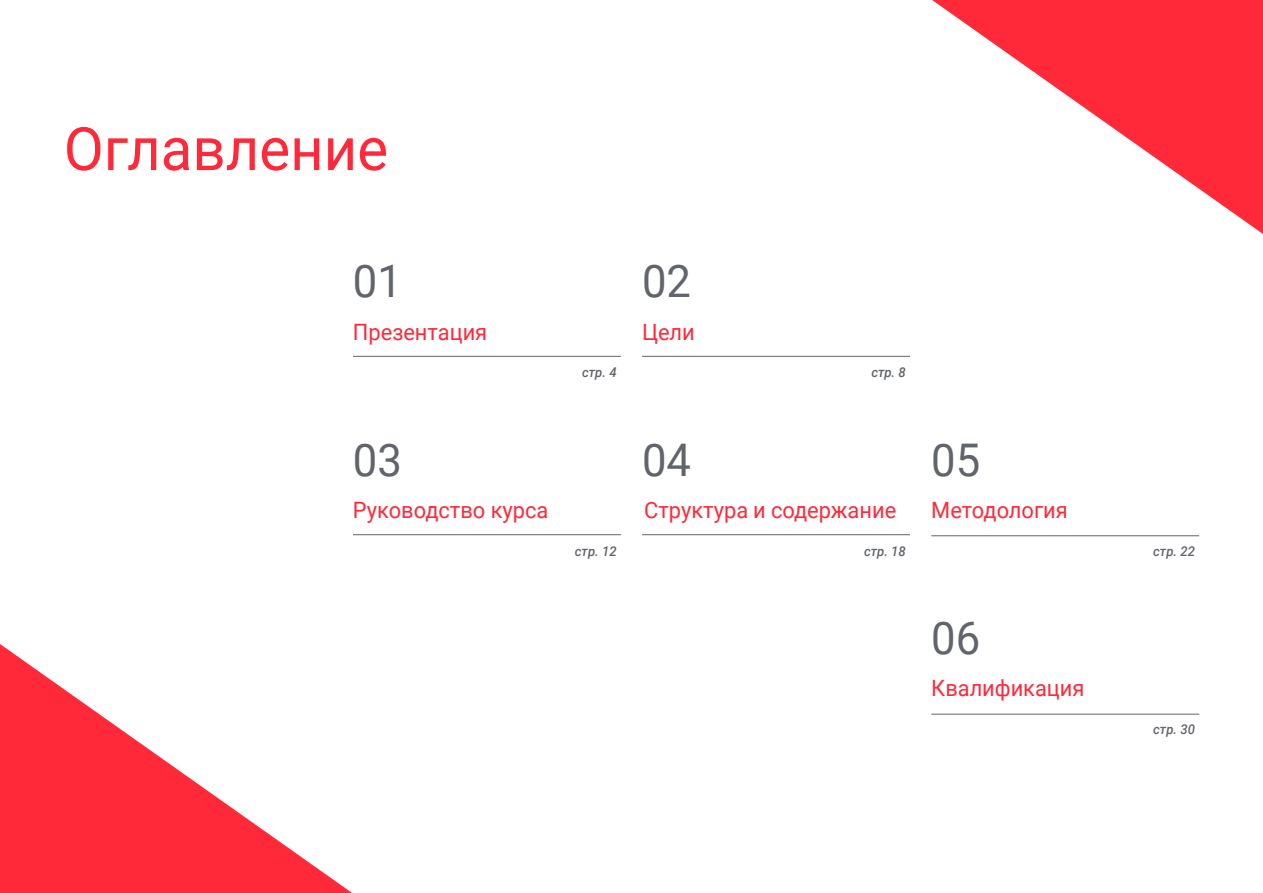
<style>
.page{position:relative;width:1263px;height:893px;background:#fff}
.page>*{position:absolute;margin:0;border:0;box-sizing:border-box;transform-origin:0 0}
.t1{font:60px "Roboto";color:#ff293a}
.t2{font:45px "Roboto";color:#61646a}
.t3{font:22.5px "Roboto";color:#ff293a}
.t4{font:italic 500 13.5px "Roboto";color:#61646a}
</style>
<div class="page">
<svg style="left:0;top:644px;width:352px;height:249px"></svg>
<svg style="left:932px;top:0;width:331px;height:234px"></svg>
<hr style="left:353px;top:356px;width:268px;height:1px;background:#61646a">
<hr style="left:931px;top:535px;width:268px;height:1px;background:#61646a">
<hr style="left:642px;top:356px;width:268px;height:1px;background:#61646a">
<hr style="left:931px;top:714px;width:268px;height:1px;background:#61646a">
<hr style="left:353px;top:534px;width:268px;height:1px;background:#61646a">
<hr style="left:642px;top:534px;width:268px;height:1px;background:#61646a">
<h1 class="t1" style="left:64px;top:107px;width:326px">Оглавление</h1>
<h2 class="t2" style="left:353px;top:250px;width:51px">01</h2>
<h2 class="t2" style="left:642px;top:250px;width:51px">02</h2>
<p class="t3" style="left:353px;top:316px;width:136px">Презентация</p>
<p class="t4" style="left:582px;top:363px;width:36px">стр. 4</p>
<p class="t3" style="left:642px;top:316px;width:54px">Цели</p>
<h2 class="t2" style="left:353px;top:428px;width:51px">03</h2>
<h2 class="t2" style="left:642px;top:428px;width:51px">04</h2>
<p class="t4" style="left:871px;top:363px;width:36px">стр. 8</p>
<p class="t3" style="left:353px;top:494px;width:197px">Руководство курса</p>
<p class="t3" style="left:644px;top:494px;width:254px">Структура и содержание</p>
<p class="t4" style="left:575px;top:542px;width:43px">стр. 12</p>
<p class="t4" style="left:864px;top:542px;width:43px">стр. 18</p>
<h2 class="t2" style="left:931px;top:428px;width:51px">05</h2>
<p class="t3" style="left:931px;top:494px;width:138px">Методология</p>
<h2 class="t2" style="left:931px;top:607px;width:51px">06</h2>
<p class="t3" style="left:931px;top:673px;width:155px">Квалификация</p>
<p class="t4" style="left:1153px;top:542px;width:43px">стр. 22</p>
<p class="t4" style="left:1153px;top:720px;width:43px">стр. 30</p>
</div>
